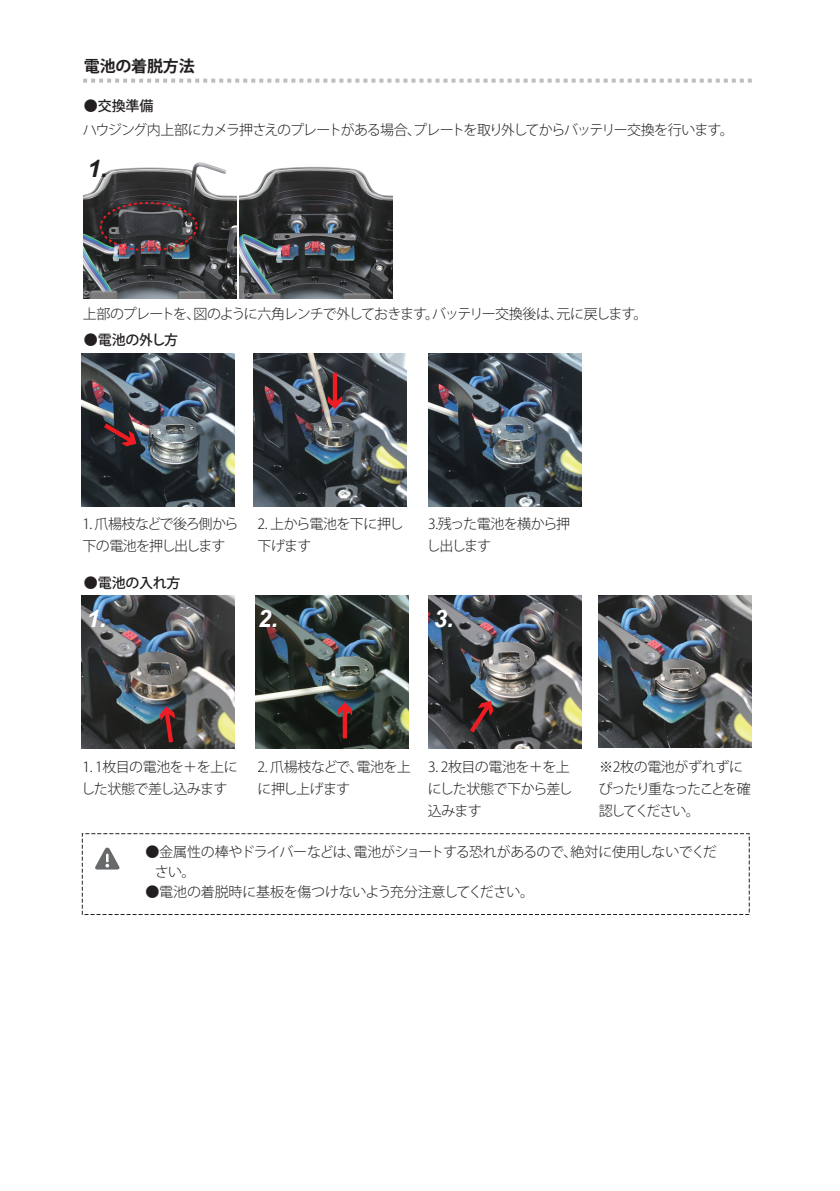
<style>
.page{position:relative;width:840px;height:1191px;background:#fff}
.page>*{position:absolute;margin:0;border:0;box-sizing:border-box;transform-origin:0 0}
.t1{font:italic 700 24px "Arial";color:#fff}
.t2{font:italic 700 24px "Arial";color:#231f20}
.t3{font:700 16px "Koz Go Pro";letter-spacing:-.01em;color:#231f20}
.t4{font:300 14px/22px "Koz Go Pro";letter-spacing:-.055em;color:#231f20}
.t5{font:300 14px/22px "Koz Go Pro";letter-spacing:-.075em;color:#231f20}
.t6{font:300 14px "Koz Go Pro";letter-spacing:-.015em;color:#231f20}
.t7{font:500 14px "Koz Go Pro";letter-spacing:-.02em;color:#231f20}
</style>
<div class="page">
<svg style="left:83px;top:79px;width:668px;height:4px"></svg>
<div style="left:82px;top:833px;width:667px;height:82px;border:1px dashed #231f20"></div>
<svg style="left:95px;top:847px;width:25px;height:22px"></svg>
<img style="left:255px;top:595px;width:153px;height:153px">
<img style="left:428px;top:595px;width:153px;height:153px">
<img style="left:253px;top:353px;width:153px;height:153px">
<img style="left:82px;top:595px;width:153px;height:153px">
<div style="left:342px;top:707px;width:5px;height:31px;background:#ee1d23"></div>
<svg style="left:337px;top:702px;width:15px;height:13px"></svg>
<div style="left:332px;top:373px;width:5px;height:31px;background:#ee1d23"></div>
<svg style="left:327px;top:396px;width:15px;height:13px"></svg>
<svg style="left:465px;top:699px;width:29px;height:38px"></svg>
<svg style="left:160px;top:706px;width:16px;height:41px"></svg>
<img style="left:82px;top:353px;width:153px;height:153px">
<img style="left:428px;top:353px;width:153px;height:153px">
<img style="left:83px;top:162px;width:153px;height:137px">
<img style="left:240px;top:166px;width:152px;height:133px">
<img style="left:598px;top:595px;width:153px;height:153px">
<div style="left:100px;top:202px;width:97px;height:49px;border:2px dashed #ee1d23;border-radius:50%"></div>
<svg style="left:99px;top:419px;width:39px;height:28px"></svg>
<p class="t3" style="left:84px;top:56px;width:112px">電池の着脱方法</p>
<p class="t7" style="left:84px;top:97px;width:71px">●交換準備</p>
<p class="t5" style="left:83px;top:119px;width:652px">ハウジング内上部にカメラ押さえのプレートがある場合、プレートを取り外してからバッテリー交換を行います。</p>
<h1 class="t2" style="left:87px;top:153px;width:22px">1.</h1>
<p class="t4" style="left:83px;top:303px;width:566px">上部のプレートを、図のように六角レンチで外しておきます。バッテリー交換後は、元に戻します。</p>
<p class="t7" style="left:84px;top:330px;width:96px">●電池の外し方</p>
<p class="t4" style="left:82px;top:513px;width:158px">1. 爪楊枝などで後ろ側から下の電池を押し出します</p>
<p class="t5" style="left:426px;top:513px;width:145px">3.残った電池を横から押し出します</p>
<p class="t4" style="left:257px;top:513px;width:147px">2. 上から電池を下に押し下げます</p>
<p class="t7" style="left:84px;top:574px;width:98px">●電池の入れ方</p>
<h1 class="t1" style="left:87px;top:603px;width:22px">1.</h1>
<h1 class="t1" style="left:258px;top:603px;width:22px">2.</h1>
<h1 class="t1" style="left:433px;top:603px;width:22px">3.</h1>
<p class="t4" style="left:81px;top:756px;width:158px">1. 1枚目の電池を＋を上にした状態で差し込みます</p>
<p class="t4" style="left:427px;top:756px;width:146px">3. 2枚目の電池を＋を上にした状態で下から差し込みます</p>
<p class="t5" style="left:598px;top:756px;width:153px">※2枚の電池がずれずにぴったり重なったことを確認してください。</p>
<p class="t4" style="left:257px;top:756px;width:155px">2. 爪楊枝などで、電池を上に押し上げます</p>
<p class="t4" style="left:155px;top:842px;width:563px;line-height:20px;text-indent:-10px">●金属性の棒やドライバーなどは、電池がショートする恐れがあるので、絶対に使用しないでください。</p>
<p class="t6" style="left:145px;top:882px;width:390px">●電池の着脱時に基板を傷つけないよう充分注意してください。</p>
</div>
